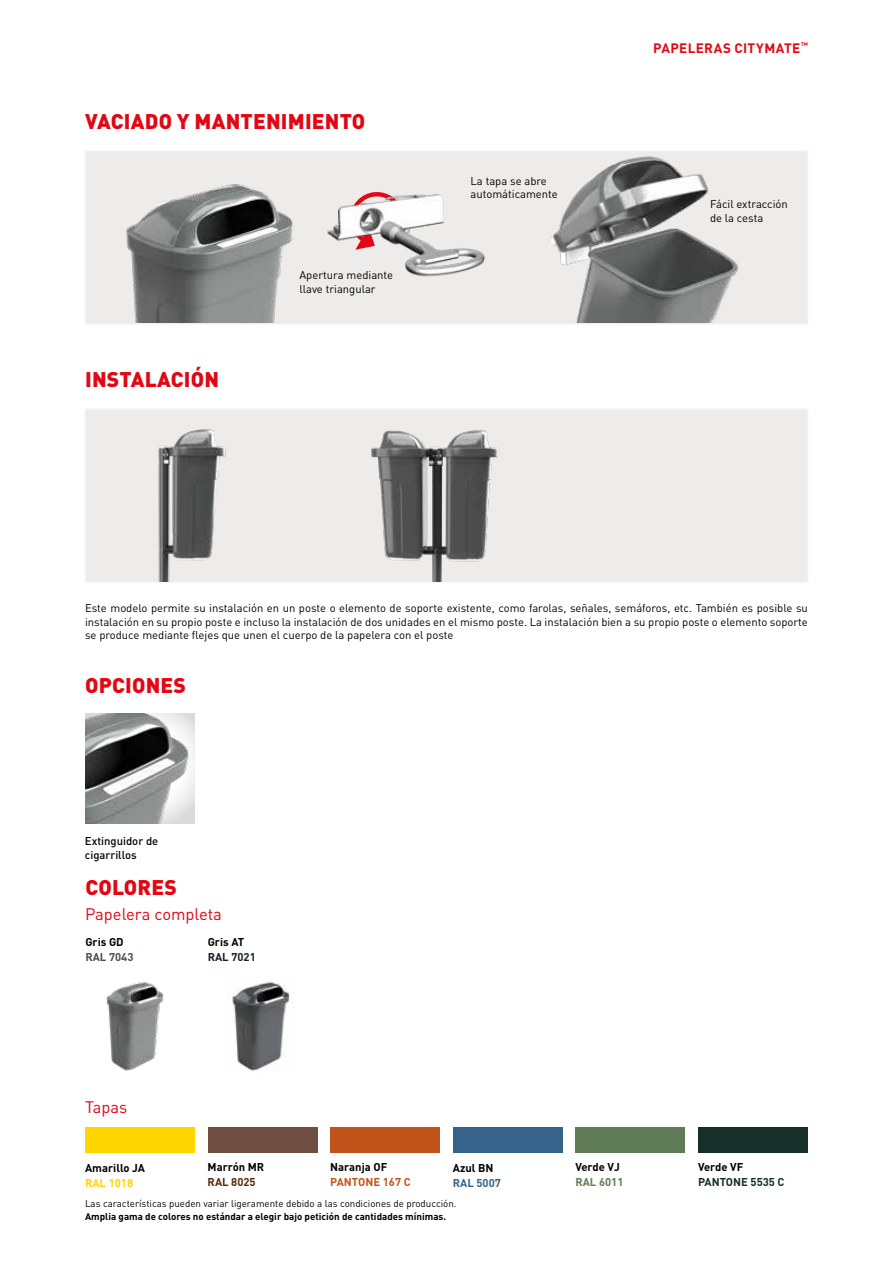
<style>
.page{position:relative;width:893px;height:1263px;background:#fff}
.page>*{position:absolute;margin:0;border:0;box-sizing:border-box;transform-origin:0 0}
.t1{font:900 21px "DIN Pro";letter-spacing:.01em;color:#e30613}
.t2{font:16.5px "DIN Pro";color:#e30613}
.t3{font:700 13.5px "DIN Pro";letter-spacing:.025em;color:#e30613}
.t4{font:11.25px/13.5px "DIN Pro";color:#000}
.t5{font:700 11.25px "DIN Pro";color:#000}
.t6{font:500 11.25px/13.5px "DIN Pro";color:#000}
.t7{font:700 11.25px "DIN Pro";color:#163029}
.t8{font:700 11.25px "DIN Pro";color:#c1541b}
.t9{font:700 11.25px "DIN Pro";color:#484f54}
.t10{font:700 11.25px "DIN Pro";color:#162125}
.t11{font:700 11.25px "DIN Pro";color:#ffd500}
.t12{font:700 11.25px "DIN Pro";color:#36638a}
.t13{font:700 11.25px "DIN Pro";color:#532b0c}
.t14{font:700 11.25px "DIN Pro";color:#607c56}
.t15{font:9.75px "DIN Pro";color:#000}
.t16{font:700 9.75px "DIN Pro";color:#000}
</style>
<div class="page">
<div style="left:85px;top:1127px;width:110px;height:25px;background:#ffd500"></div>
<div style="left:453px;top:1127px;width:110px;height:25px;background:#36638a"></div>
<div style="left:208px;top:1127px;width:109px;height:25px;background:#704e42"></div>
<div style="left:575px;top:1127px;width:110px;height:25px;background:#607c56"></div>
<div style="left:330px;top:1127px;width:110px;height:25px;background:#c1541b"></div>
<div style="left:698px;top:1127px;width:110px;height:25px;background:#163029"></div>
<div style="left:85px;top:409px;width:723px;height:173px;background:#edeceb"></div>
<div style="left:85px;top:151px;width:723px;height:173px;background:#edeceb"></div>
<img style="left:106px;top:981px;width:58px;height:90px">
<img style="left:231px;top:981px;width:62px;height:90px">
<img style="left:129px;top:429px;width:123px;height:153px">
<img style="left:353px;top:430px;width:167px;height:152px">
<img style="left:327px;top:192px;width:159px;height:85px">
<img style="left:115px;top:152px;width:187px;height:171px">
<img style="left:540px;top:152px;width:207px;height:171px">
<img style="left:85px;top:714px;width:110px;height:110px">
<h1 class="t1" style="left:85px;top:108px;width:282px">VACIADO Y MANTENIMIENTO</h1>
<h1 class="t1" style="left:85px;top:366px;width:135px">INSTALACIÓN</h1>
<p class="t4" style="left:299px;top:268px;width:95px">Apertura mediante llave triangular</p>
<p class="t4" style="left:470px;top:174px;width:89px">La tapa se abre automáticamente</p>
<p class="t3" style="left:653px;top:39px;width:156px">PAPELERAS CITYMATE<sup>™</sup></p>
<p class="t4" style="left:710px;top:197px;width:79px">Fácil extracción de la cesta</p>
<p class="t4" style="left:85px;top:601px;width:724px;text-align:justify">Este modelo permite su instalación en un poste o elemento de soporte existente, como farolas, señales, semáforos, etc. También es posible su instalación en su propio poste e incluso la instalación de dos unidades en el mismo poste. La instalación bien a su propio poste o elemento soporte se produce mediante flejes que unen el cuerpo de la papelera con el poste</p>
<h1 class="t1" style="left:85px;top:671px;width:102px">OPCIONES</h1>
<p class="t6" style="left:85px;top:834px;width:75px">Extinguidor de cigarrillos</p>
<h1 class="t1" style="left:85px;top:873px;width:93px">COLORES</h1>
<h2 class="t2" style="left:85px;top:902px;width:138px">Papelera completa</h2>
<p class="t5" style="left:85px;top:934px;width:40px">Gris GD</p>
<p class="t9" style="left:85px;top:949px;width:50px">RAL 7043</p>
<h2 class="t2" style="left:85px;top:1095px;width:44px">Tapas</h2>
<p class="t5" style="left:85px;top:1160px;width:61px">Amarillo JA</p>
<p class="t11" style="left:85px;top:1175px;width:50px">RAL 1018</p>
<p class="t5" style="left:208px;top:934px;width:38px">Gris AT</p>
<p class="t10" style="left:208px;top:949px;width:50px">RAL 7021</p>
<p class="t5" style="left:208px;top:1159px;width:58px">Marrón MR</p>
<p class="t13" style="left:208px;top:1174px;width:50px">RAL 8025</p>
<p class="t5" style="left:330px;top:1159px;width:59px">Naranja OF</p>
<p class="t8" style="left:330px;top:1174px;width:82px">PANTONE 167 C</p>
<p class="t5" style="left:453px;top:1160px;width:42px">Azul BN</p>
<p class="t12" style="left:453px;top:1175px;width:50px">RAL 5007</p>
<p class="t15" style="left:85px;top:1196px;width:373px">Las características pueden variar ligeramente debido a las condiciones de producción.</p>
<p class="t16" style="left:85px;top:1210px;width:363px">Amplia gama de colores no estándar a elegir bajo petición de cantidades mínimas.</p>
<p class="t5" style="left:575px;top:1159px;width:46px">Verde VJ</p>
<p class="t14" style="left:575px;top:1174px;width:50px">RAL 6011</p>
<p class="t5" style="left:698px;top:1159px;width:47px">Verde VF</p>
<p class="t7" style="left:698px;top:1174px;width:88px">PANTONE 5535 C</p>
</div>
